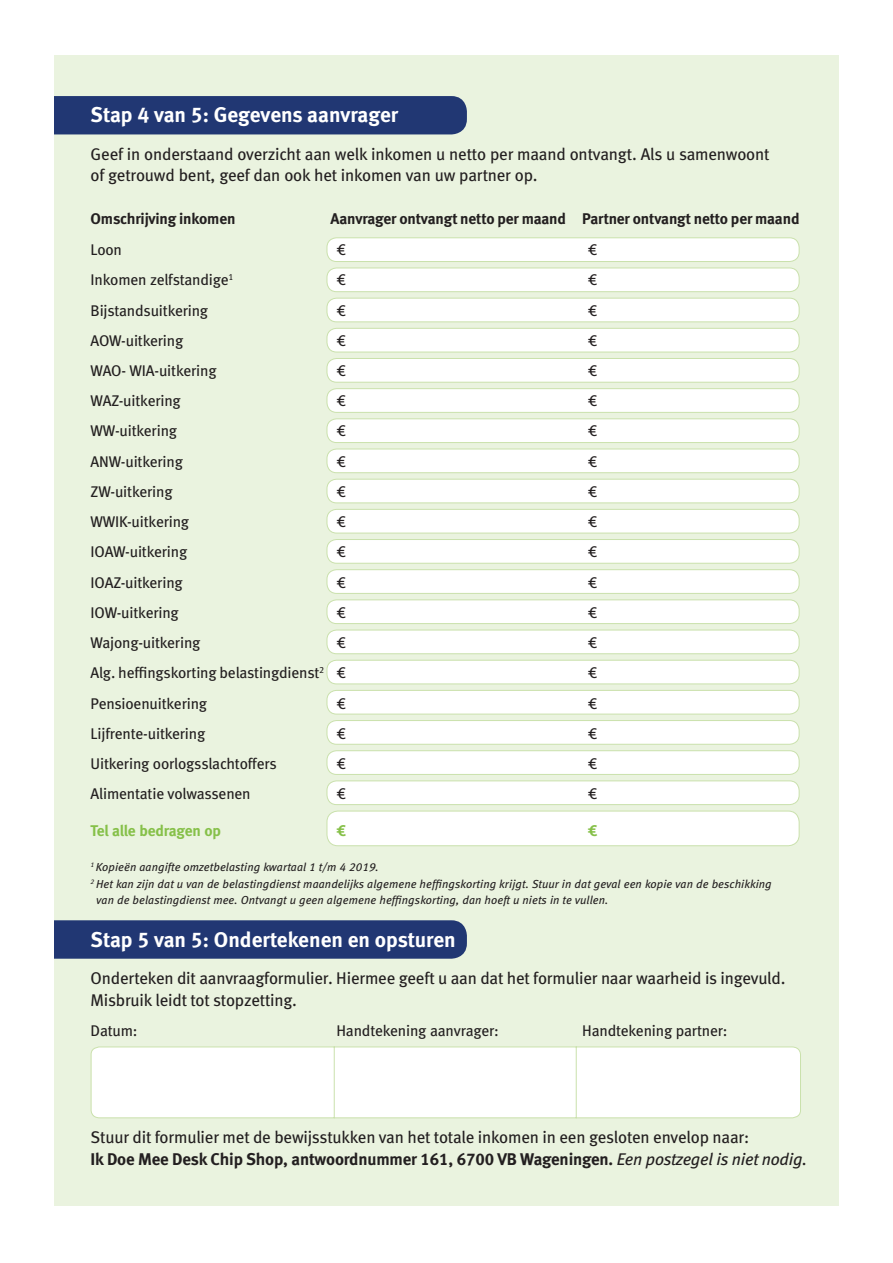
<style>
.page{position:relative;width:893px;height:1263px;background:#fff}
.page>*{position:absolute;margin:0;border:0;box-sizing:border-box;transform-origin:0 0}
.t1{font:21.3px "Meta Bold LF";color:#fff}
.t2{font:16.95px/21.3px "Meta Book LF";letter-spacing:-.01em;color:#231f20}
.t3{font:15.45px "Meta Book LF";letter-spacing:-.01em;color:#231f20}
.t4{font:15.45px "Meta Bold LF";letter-spacing:-.01em;color:#231f20}
.t5{font:15.45px "Meta Bold LF";letter-spacing:-.01em;color:#86c049}
.t6{font:italic 11.55px/17.1px "Meta Book LF";letter-spacing:.01em;color:#231f20}
.s1{font-family:"Meta Bold LF"}
.s2{font-style:italic}
</style>
<div class="page">
<div style="left:54px;top:55px;width:785px;height:1150px;background:#eaf3df"></div>
<div style="left:54px;top:96px;width:413px;height:38px;background:#213773"></div>
<div style="left:54px;top:920px;width:413px;height:39px;background:#213773"></div>
<div style="left:327px;top:238px;width:472px;height:23px;background:#fff;border-radius:10px"></div>
<div style="left:326px;top:237px;width:474px;height:25px;border:1px solid #cae1ac;border-radius:10px"></div>
<div style="left:327px;top:268px;width:472px;height:24px;background:#fff;border-radius:10px"></div>
<div style="left:326px;top:267px;width:474px;height:25px;border:1px solid #cae1ac;border-radius:10px"></div>
<div style="left:327px;top:298px;width:472px;height:24px;background:#fff;border-radius:10px"></div>
<div style="left:326px;top:298px;width:474px;height:24px;border:1px solid #cae1ac;border-radius:10px"></div>
<div style="left:327px;top:328px;width:472px;height:24px;background:#fff;border-radius:10px"></div>
<div style="left:326px;top:328px;width:474px;height:24px;border:1px solid #cae1ac;border-radius:10px"></div>
<div style="left:327px;top:358px;width:472px;height:24px;background:#fff;border-radius:10px"></div>
<div style="left:326px;top:358px;width:474px;height:25px;border:1px solid #cae1ac;border-radius:10px"></div>
<div style="left:327px;top:389px;width:472px;height:23px;background:#fff;border-radius:10px"></div>
<div style="left:326px;top:388px;width:474px;height:25px;border:1px solid #cae1ac;border-radius:10px"></div>
<div style="left:327px;top:419px;width:472px;height:23px;background:#fff;border-radius:10px"></div>
<div style="left:326px;top:418px;width:474px;height:25px;border:1px solid #cae1ac;border-radius:10px"></div>
<div style="left:327px;top:449px;width:472px;height:24px;background:#fff;border-radius:10px"></div>
<div style="left:326px;top:448px;width:474px;height:25px;border:1px solid #cae1ac;border-radius:10px"></div>
<div style="left:327px;top:479px;width:472px;height:24px;background:#fff;border-radius:10px"></div>
<div style="left:326px;top:479px;width:474px;height:24px;border:1px solid #cae1ac;border-radius:10px"></div>
<div style="left:327px;top:509px;width:472px;height:24px;background:#fff;border-radius:10px"></div>
<div style="left:326px;top:509px;width:474px;height:24px;border:1px solid #cae1ac;border-radius:10px"></div>
<div style="left:327px;top:539px;width:472px;height:24px;background:#fff;border-radius:10px"></div>
<div style="left:326px;top:539px;width:474px;height:25px;border:1px solid #cae1ac;border-radius:10px"></div>
<div style="left:327px;top:570px;width:472px;height:23px;background:#fff;border-radius:10px"></div>
<div style="left:326px;top:569px;width:474px;height:25px;border:1px solid #cae1ac;border-radius:10px"></div>
<div style="left:327px;top:600px;width:472px;height:24px;background:#fff;border-radius:10px"></div>
<div style="left:326px;top:599px;width:474px;height:25px;border:1px solid #cae1ac;border-radius:10px"></div>
<div style="left:327px;top:630px;width:472px;height:24px;background:#fff;border-radius:10px"></div>
<div style="left:326px;top:629px;width:474px;height:25px;border:1px solid #cae1ac;border-radius:10px"></div>
<div style="left:327px;top:660px;width:472px;height:24px;background:#fff;border-radius:10px"></div>
<div style="left:326px;top:660px;width:474px;height:24px;border:1px solid #cae1ac;border-radius:10px"></div>
<div style="left:327px;top:690px;width:472px;height:24px;background:#fff;border-radius:10px"></div>
<div style="left:326px;top:690px;width:474px;height:24px;border:1px solid #cae1ac;border-radius:10px"></div>
<div style="left:327px;top:720px;width:472px;height:24px;background:#fff;border-radius:10px"></div>
<div style="left:326px;top:720px;width:474px;height:25px;border:1px solid #cae1ac;border-radius:10px"></div>
<div style="left:327px;top:751px;width:472px;height:23px;background:#fff;border-radius:10px"></div>
<div style="left:326px;top:750px;width:474px;height:25px;border:1px solid #cae1ac;border-radius:10px"></div>
<div style="left:327px;top:781px;width:472px;height:24px;background:#fff;border-radius:10px"></div>
<div style="left:326px;top:780px;width:474px;height:25px;border:1px solid #cae1ac;border-radius:10px"></div>
<div style="left:327px;top:811px;width:472px;height:35px;background:#fff;border-radius:11px"></div>
<div style="left:326px;top:810px;width:474px;height:36px;border:1px solid #cae1ac;border-radius:11px"></div>
<div style="left:90px;top:1046px;width:711px;height:73px;background:#fff"></div>
<p class="t1" style="left:91px;top:102px;width:309px">Stap 4 van 5: Gegevens aanvrager</p>
<p class="t2" style="left:91px;top:143px;width:680px">Geef in onderstaand overzicht aan welk inkomen u netto per maand ontvangt. Als u samenwoont of getrouwd bent, geef dan ook het inkomen van uw partner op.</p>
<p class="t4" style="left:91px;top:210px;width:146px">Omschrijving inkomen</p>
<p class="t4" style="left:331px;top:210px;width:470px">Aanvrager ontvangt netto per maand Partner ontvangt netto per maand</p>
<p class="t3" style="left:91px;top:241px;width:33px">Loon</p>
<p class="t3" style="left:336px;top:241px;width:11px">¤</p>
<p class="t3" style="left:588px;top:241px;width:11px">¤</p>
<p class="t3" style="left:91px;top:271px;width:144px">Inkomen zelfstandige<sup>1</sup></p>
<p class="t3" style="left:336px;top:271px;width:11px">¤</p>
<p class="t3" style="left:588px;top:271px;width:11px">¤</p>
<p class="t3" style="left:91px;top:301px;width:119px">Bijstandsuitkering</p>
<p class="t3" style="left:336px;top:301px;width:11px">¤</p>
<p class="t3" style="left:588px;top:301px;width:11px">¤</p>
<p class="t3" style="left:91px;top:331px;width:94px">AOW-uitkering</p>
<p class="t3" style="left:336px;top:331px;width:11px">¤</p>
<p class="t3" style="left:588px;top:331px;width:11px">¤</p>
<p class="t3" style="left:91px;top:362px;width:127px">WAO- WIA-uitkering</p>
<p class="t3" style="left:336px;top:362px;width:11px">¤</p>
<p class="t3" style="left:588px;top:362px;width:11px">¤</p>
<p class="t3" style="left:91px;top:392px;width:92px">WAZ-uitkering</p>
<p class="t3" style="left:336px;top:392px;width:11px">¤</p>
<p class="t3" style="left:588px;top:392px;width:11px">¤</p>
<p class="t3" style="left:91px;top:422px;width:88px">WW-uitkering</p>
<p class="t3" style="left:336px;top:422px;width:11px">¤</p>
<p class="t3" style="left:588px;top:422px;width:11px">¤</p>
<p class="t3" style="left:91px;top:452px;width:94px">ANW-uitkering</p>
<p class="t3" style="left:336px;top:452px;width:11px">¤</p>
<p class="t3" style="left:588px;top:452px;width:11px">¤</p>
<p class="t3" style="left:91px;top:482px;width:83px">ZW-uitkering</p>
<p class="t3" style="left:336px;top:482px;width:11px">¤</p>
<p class="t3" style="left:588px;top:482px;width:11px">¤</p>
<p class="t3" style="left:91px;top:513px;width:100px">WWIK-uitkering</p>
<p class="t3" style="left:336px;top:513px;width:11px">¤</p>
<p class="t3" style="left:588px;top:513px;width:11px">¤</p>
<p class="t3" style="left:91px;top:543px;width:98px">IOAW-uitkering</p>
<p class="t3" style="left:336px;top:543px;width:11px">¤</p>
<p class="t3" style="left:588px;top:543px;width:11px">¤</p>
<p class="t3" style="left:91px;top:573px;width:94px">IOAZ-uitkering</p>
<p class="t3" style="left:336px;top:573px;width:11px">¤</p>
<p class="t3" style="left:588px;top:573px;width:11px">¤</p>
<p class="t3" style="left:91px;top:603px;width:90px">IOW-uitkering</p>
<p class="t3" style="left:336px;top:603px;width:11px">¤</p>
<p class="t3" style="left:588px;top:603px;width:11px">¤</p>
<p class="t3" style="left:91px;top:634px;width:111px">Wajong-uitkering</p>
<p class="t3" style="left:336px;top:634px;width:11px">¤</p>
<p class="t3" style="left:588px;top:634px;width:11px">¤</p>
<p class="t3" style="left:91px;top:664px;width:257px">Alg. heffingskorting belastingdienst<sup>2</sup> ¤</p>
<p class="t3" style="left:588px;top:664px;width:11px">¤</p>
<p class="t3" style="left:91px;top:694px;width:118px">Pensioenuitkering</p>
<p class="t3" style="left:336px;top:694px;width:11px">¤</p>
<p class="t3" style="left:588px;top:694px;width:11px">¤</p>
<p class="t3" style="left:91px;top:724px;width:116px">Lijfrente-uitkering</p>
<p class="t3" style="left:336px;top:724px;width:11px">¤</p>
<p class="t3" style="left:588px;top:724px;width:11px">¤</p>
<p class="t3" style="left:91px;top:754px;width:188px">Uitkering oorlogsslachtoffers</p>
<p class="t3" style="left:336px;top:754px;width:11px">¤</p>
<p class="t3" style="left:588px;top:754px;width:11px">¤</p>
<p class="t3" style="left:91px;top:785px;width:162px">Alimentatie volwassenen</p>
<p class="t3" style="left:336px;top:785px;width:11px">¤</p>
<p class="t3" style="left:588px;top:785px;width:11px">¤</p>
<p class="t5" style="left:91px;top:821px;width:132px">Tel alle bedragen op</p>
<p class="t5" style="left:336px;top:821px;width:11px">¤</p>
<p class="t5" style="left:588px;top:821px;width:11px">¤</p>
<p class="t6" style="left:91px;top:858px;width:683px"><sup>1</sup> Kopieën aangifte omzetbelasting kwartaal 1 t/m 4 2019.<br><sup>2</sup> Het kan zijn dat u van de belastingdienst maandelijks algemene heffingskorting krijgt. Stuur in dat geval een kopie van de beschikking</p>
<p class="t6" style="left:96px;top:891px;width:514px">van de belastingdienst mee. Ontvangt u geen algemene heffingskorting, dan hoeft u niets in te vullen.</p>
<p class="t1" style="left:91px;top:926px;width:367px">Stap 5 van 5: Ondertekenen en opsturen</p>
<p class="t2" style="left:91px;top:967px;width:696px">Onderteken dit aanvraagformulier. Hiermee geeft u aan dat het formulier naar waarheid is ingevuld.<br>Misbruik leidt tot stopzetting.</p>
<p class="t3" style="left:91px;top:1022px;width:48px">Datum:</p>
<p class="t3" style="left:336px;top:1022px;width:164px">Handtekening aanvrager:</p>
<p class="t3" style="left:582px;top:1022px;width:147px">Handtekening partner:</p>
<p class="t2" style="left:91px;top:1127px;width:718px">Stuur dit formulier met de bewijsstukken van het totale inkomen in een gesloten envelop naar:<br><span class="s1">Ik Doe Mee Desk Chip Shop, antwoordnummer 161, 6700 VB Wageningen.</span> <span class="s2">Een postzegel is niet nodig.</span></p>
</div>
